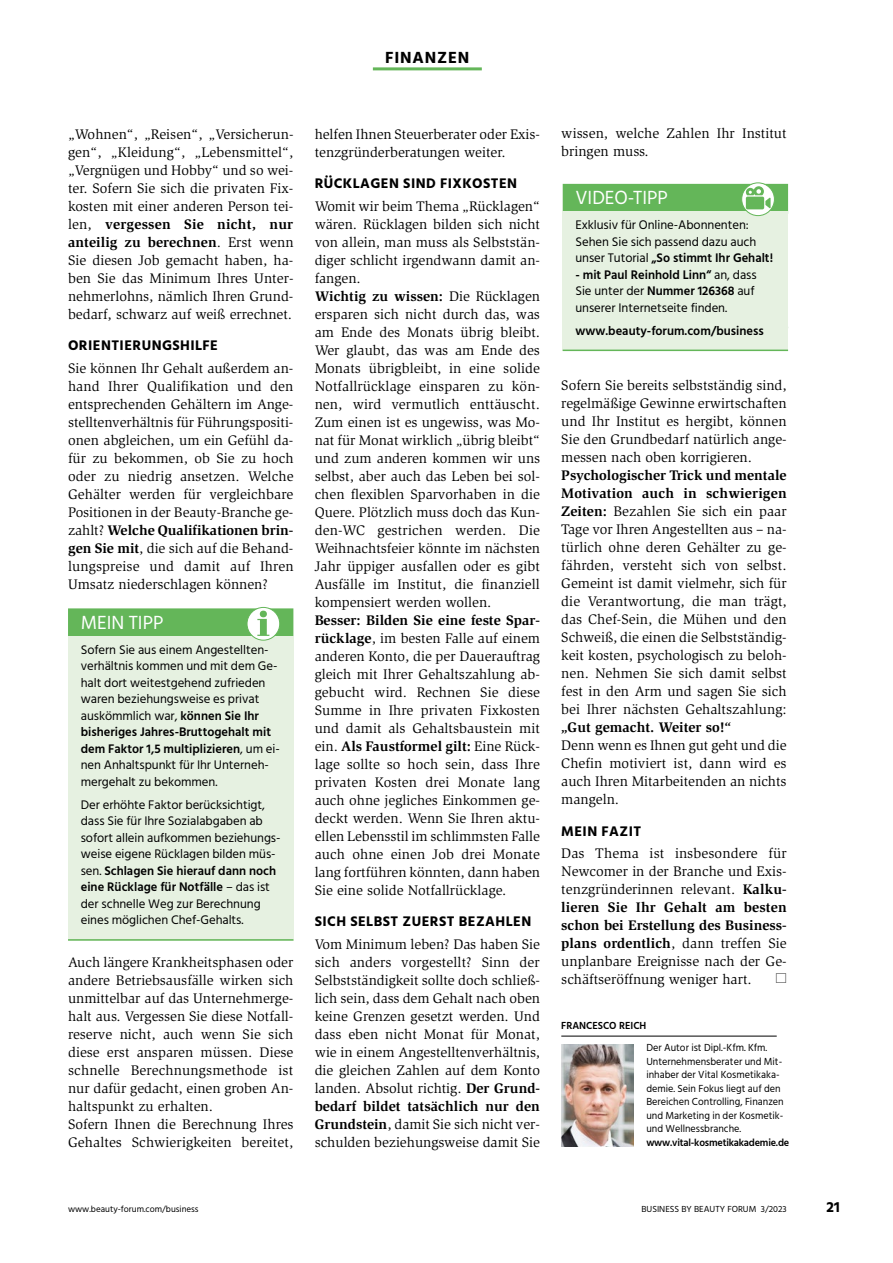
<style>
.page{position:relative;width:893px;height:1263px;background:#fff}
.page>*{position:absolute;margin:0;border:0;box-sizing:border-box;transform-origin:0 0}
.t1{font:19.5px "Hind";color:#fff}
.t2{font:700 16.5px "Hind";letter-spacing:.05em;color:#000}
.t3{font:700 15px "Hind";color:#000}
.t4{font:14.25px/18px "Slimbach Std";color:#000;text-align:justify}
.t5{font:700 14.25px "Hind";letter-spacing:.03em;color:#000}
.t6{font:700 14.25px "Slimbach Std";color:#000}
.t7{font:12.75px/16.5px "Hind";letter-spacing:-.005em;color:#000}
.t8{font:600 12.75px "Hind";color:#000}
.t9{font:10.5px/13.5px "Hind";color:#000}
.t10{font:600 10.5px "Hind";letter-spacing:-.02em;color:#000}
.t11{font:600 10.5px "Hind";color:#000}
.t12{font:9px "Hind";color:#000}
.s1{font-weight:700}
.s2{font-weight:600}
</style>
<div class="page">
<hr style="left:373px;top:67px;width:109px;height:3px;background:#64b659">
<hr style="left:561px;top:1036px;width:216px;height:1px;background:#000">
<img style="left:561px;top:1045px;width:73px;height:102px">
<div style="left:68px;top:608px;width:225px;height:30px;background:#64b659"></div>
<div style="left:68px;top:636px;width:225px;height:166px;background:#e6f1e1"></div>
<div style="left:68px;top:791px;width:225px;height:149px;background:#e6f1e1"></div>
<hr style="left:68px;top:939px;width:225px;height:2px;background:#64b659">
<div style="left:247px;top:607px;width:33px;height:33px;background:#fff;border-radius:50%"></div>
<div style="left:247px;top:607px;width:33px;height:33px;border:1px solid #64b659;border-radius:50%"></div>
<div style="left:260px;top:611px;width:7px;height:6px;background:#64b659;border-radius:50%"></div>
<svg style="left:257px;top:619px;width:12px;height:17px"></svg>
<div style="left:563px;top:184px;width:225px;height:30px;background:#64b659"></div>
<div style="left:563px;top:212px;width:225px;height:116px;background:#e6f1e1"></div>
<div style="left:563px;top:317px;width:225px;height:34px;background:#e6f1e1"></div>
<hr style="left:563px;top:350px;width:225px;height:1px;background:#64b659">
<svg style="left:742px;top:183px;width:32px;height:33px"></svg>
<div style="left:741px;top:182px;width:34px;height:34px;border:1px solid #64b659;border-radius:50%"></div>
<svg style="left:746px;top:186px;width:25px;height:23px"></svg>
<p class="t2" style="left:385px;top:48px;width:86px">FINANZEN</p>
<p class="t4" style="left:68px;top:125px;width:227px">„Wohnen“, „Reisen“, „Versicherun&shy;gen“, „Kleidung“, „Lebensmittel“, „Vergnügen und Hobby“ und so wei&shy;ter. Sofern Sie sich die privaten Fix&shy;kosten mit einer anderen Person tei&shy;len, <span class="s1">vergessen Sie nicht, nur anteilig zu berechnen</span>. Erst wenn Sie diesen Job gemacht haben, ha&shy;ben Sie das Minimum Ihres Unter&shy;nehmerlohns, nämlich Ihren Grund&shy;bedarf, schwarz auf weiß errechnet.</p>
<p class="t5" style="left:68px;top:337px;width:151px">ORIENTIERUNGSHILFE</p>
<p class="t4" style="left:68px;top:359px;width:227px">Sie können Ihr Gehalt außerdem an&shy;hand Ihrer Qualifikation und den entsprechenden Gehältern im Ange&shy;stelltenverhältnis für Führungspositi&shy;onen abgleichen, um ein Gefühl da&shy;für zu bekommen, ob Sie zu hoch oder zu niedrig ansetzen. Welche Gehälter werden für vergleichbare Positionen in der Beauty-Branche ge&shy;zahlt? <span class="s1">Welche Qualifikationen brin&shy;gen Sie mit</span>, die sich auf die Behand&shy;lungspreise und damit auf Ihren Umsatz niederschlagen können?</p>
<h1 class="t1" style="left:81px;top:609px;width:84px">MEIN TIPP</h1>
<p class="t7" style="left:81px;top:642px;width:201px">Sofern Sie aus einem Angestellten&shy;verhältnis kommen und mit dem Ge&shy;halt dort weitestgehend zufrieden waren beziehungsweise es privat auskömmlich war, <span class="s2">können Sie Ihr bisheriges Jahres-Bruttogehalt mit dem Faktor 1,5 multiplizieren</span>, um ei&shy;nen Anhaltspunkt für Ihr Unterneh&shy;mergehalt zu bekommen.</p>
<p class="t7" style="left:81px;top:797px;width:201px">Der erhöhte Faktor berücksichtigt, dass Sie für Ihre Sozialabgaben ab sofort allein aufkommen beziehungs&shy;weise eigene Rücklagen bilden müs&shy;sen. <span class="s2">Schlagen Sie hierauf dann noch eine Rücklage für Notfälle</span> – das ist der schnelle Weg zur Berechnung eines möglichen Chef-Gehalts.</p>
<p class="t4" style="left:68px;top:953px;width:227px;text-align:left">Auch längere Krankheitsphasen oder andere Betriebsausfälle wirken sich unmittelbar auf das Unternehmerge&shy;halt aus. Vergessen Sie diese Notfall&shy;reserve nicht, auch wenn Sie sich diese erst ansparen müssen. Diese schnelle Berechnungsmethode ist nur dafür gedacht, einen groben An&shy;haltspunkt zu erhalten.<br>Sofern Ihnen die Berechnung Ihres Gehaltes Schwierigkeiten bereitet,</p>
<p class="t4" style="left:315px;top:125px;width:227px">helfen Ihnen Steuerberater oder Exis&shy;tenzgründerberatungen weiter.</p>
<p class="t5" style="left:315px;top:175px;width:204px">RÜCKLAGEN SIND FIXKOSTEN</p>
<p class="t4" style="left:315px;top:197px;width:227px;text-align:left">Womit wir beim Thema „Rücklagen“ wären. Rücklagen bilden sich nicht von allein, man muss als Selbststän&shy;diger schlicht irgendwann damit an&shy;fangen.<br><span class="s1">Wichtig zu wissen:</span> Die Rücklagen ersparen sich nicht durch das, was am Ende des Monats übrig bleibt.<br>Wer glaubt, das was am Ende des<br>Monats übrigbleibt, in eine solide<br>Notfallrücklage einsparen zu kön&shy;nen, wird vermutlich enttäuscht.<br>Zum einen ist es ungewiss, was Mo&shy;nat für Monat wirklich „übrig bleibt“ und zum anderen kommen wir uns selbst, aber auch das Leben bei sol&shy;chen flexiblen Sparvorhaben in die<br>Quere. Plötzlich muss doch das Kun&shy;den-WC gestrichen werden. Die<br>Weihnachtsfeier könnte im nächsten<br>Jahr üppiger ausfallen oder es gibt<br>Ausfälle im Institut, die finanziell kompensiert werden wollen.</p>
<p class="t4" style="left:315px;top:611px;width:227px"><span class="s1">Besser: Bilden Sie eine feste Spar&shy;rücklage</span>, im besten Falle auf einem anderen Konto, die per Dauerauftrag gleich mit Ihrer Gehaltszahlung ab&shy;gebucht wird. Rechnen Sie diese Summe in Ihre privaten Fixkosten und damit als Gehaltsbaustein mit ein. <span class="s1">Als Faustformel gilt:</span> Eine Rück&shy;lage sollte so hoch sein, dass Ihre privaten Kosten drei Monate lang auch ohne jegliches Einkommen ge&shy;deckt werden. Wenn Sie Ihren aktu&shy;ellen Lebensstil im schlimmsten Falle auch ohne einen Job drei Monate lang fortführen könnten, dann haben Sie eine solide Notfallrücklage.</p>
<p class="t5" style="left:315px;top:913px;width:218px">SICH SELBST ZUERST BEZAHLEN</p>
<p class="t4" style="left:315px;top:935px;width:227px">Vom Minimum leben? Das haben Sie sich anders vorgestellt? Sinn der Selbstständigkeit sollte doch schließ&shy;lich sein, dass dem Gehalt nach oben keine Grenzen gesetzt werden. Und dass eben nicht Monat für Monat, wie in einem Angestelltenverhältnis, die gleichen Zahlen auf dem Konto landen. Absolut richtig. <span class="s1">Der Grund&shy;bedarf bildet tatsächlich nur den Grundstein</span>, damit Sie sich nicht ver&shy;schulden beziehungsweise damit Sie</p>
<p class="t4" style="left:561px;top:125px;width:227px">wissen, welche Zahlen Ihr Institut bringen muss.</p>
<h1 class="t1" style="left:575px;top:185px;width:94px">VIDEO-TIPP</h1>
<p class="t7" style="left:575px;top:217px;width:199px">Exklusiv für Online-Abonnenten:<br>Sehen Sie sich passend dazu auch unser Tutorial <span class="s2">„So stimmt Ihr Gehalt!</span></p>
<p class="t7" style="left:575px;top:267px;width:183px"><span class="s2">- mit Paul Reinhold Linn“</span> an, dass<br>Sie unter der <span class="s2">Nummer 126368</span> auf unserer Internetseite finden.</p>
<p class="t8" style="left:575px;top:322px;width:190px">www.beauty-forum.com/business</p>
<p class="t4" style="left:561px;top:377px;width:227px">Sofern Sie bereits selbstständig sind, regelmäßige Gewinne erwirtschaften und Ihr Institut es hergibt, können Sie den Grundbedarf natürlich ange&shy;messen nach oben korrigieren.</p>
<p class="t4" style="left:561px;top:467px;width:227px"><span class="s1">Psychologischer Trick und mentale Motivation auch in schwierigen Zeiten:</span> Bezahlen Sie sich ein paar Tage vor Ihren Angestellten aus – na&shy;türlich ohne deren Gehälter zu ge&shy;fährden, versteht sich von selbst.<br>Gemeint ist damit vielmehr, sich für die Verantwortung, die man trägt, das Chef-Sein, die Mühen und den Schweiß, die einen die Selbstständig&shy;keit kosten, psychologisch zu beloh&shy;nen. Nehmen Sie sich damit selbst fest in den Arm und sagen Sie sich bei Ihrer nächsten Gehaltszahlung:</p>
<p class="t6" style="left:561px;top:719px;width:171px">„Gut gemacht. Weiter so!“</p>
<p class="t4" style="left:561px;top:737px;width:227px">Denn wenn es Ihnen gut geht und die Chefin motiviert ist, dann wird es auch Ihren Mitarbeitenden an nichts mangeln.</p>
<p class="t5" style="left:561px;top:823px;width:81px">MEIN FAZIT</p>
<p class="t4" style="left:561px;top:845px;width:227px">Das Thema ist insbesondere für Newcomer in der Branche und Exis&shy;tenzgründerinnen relevant. <span class="s1">Kalku&shy;lieren Sie Ihr Gehalt am besten schon bei Erstellung des Business&shy;plans ordentlich</span>, dann treffen Sie unplanbare Ereignisse nach der Ge&shy;schäftseröffnung weniger hart.</p>
<p class="t11" style="left:561px;top:1018px;width:87px">FRANCESCO REICH</p>
<p class="t9" style="left:646px;top:1042px;width:139px">Der Autor ist Dipl.-Kfm. Kfm.<br>Unternehmensberater und Mit&shy;inhaber der Vital Kosmetikaka&shy;demie. Sein Fokus liegt auf den<br>Bereichen Controlling, Finanzen und Marketing in der Kosmetik&shy;und Wellnessbranche.</p>
<p class="t10" style="left:646px;top:1135px;width:144px">www.vital-kosmetikakademie.de</p>
<p class="t12" style="left:68px;top:1203px;width:132px">www.beauty-forum.com/business</p>
<p class="t12" style="left:641px;top:1203px;width:147px">BUSINESS BY BEAUTY FORUM 3/2023</p>
<p class="t3" style="left:827px;top:1198px;width:15px">21</p>
</div>
